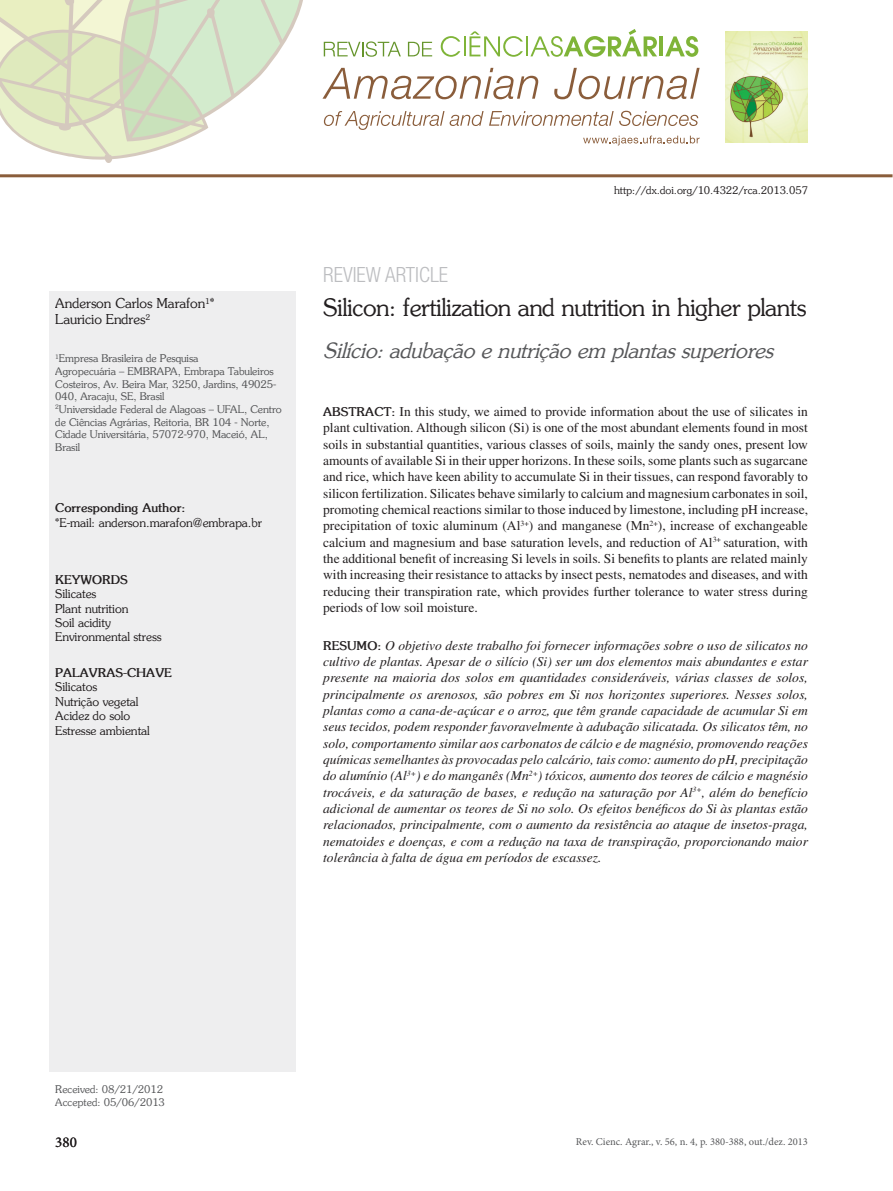
<style>
.page{position:relative;width:893px;height:1191px;background:#fff}
.page>*{position:absolute;margin:0;border:0;box-sizing:border-box;transform-origin:0 0}
.Título___1o_idioma{font:24px "Souvenir";letter-spacing:-.015em;color:#231f20}
.Título___2o_idioma{font:italic 21px "Souvenir";color:#57585a}
.t1{font:300 condensed 21px "Helvetica Neue";color:#bcbdc0}
.Numeração{font:15px "Minion Pro";color:#231f20}
.Abstract{font:italic 13.5px/16.4px "Times";color:#231f20;text-align:justify}
.Resumo{font:13.5px/16.4px "Times";color:#231f20;text-align:justify}
.t2{font:13.5px/16.2px "Souvenir";color:#231f20}
.t3{font:12px/14.4px "Souvenir";color:#231f20}
.t4{font:700 12px "Souvenir";color:#231f20}
.Recebido___Aceito{font:10.5px/12.6px "Souvenir";color:#57585a}
.Rodapé{font:10.5px "Minion Pro";color:#57585a}
.t5{font:10.5px "Souvenir";color:#231f20}
.s1{font-family:"Souvenir";font-weight:700;font-size:12px}
.s2{font-family:"Souvenir";font-weight:700;font-style:normal;font-size:12px}
</style>
<div class="page">
<div style="left:49px;top:291px;width:247px;height:780px;background:#eeeeef"></div>
<svg style="left:0;top:0;width:303px;height:163px"></svg>
<hr style="left:0;top:174px;width:892px;height:3px;background:#8a5d3b">
<svg style="left:324px;top:41px;width:77px;height:16px"></svg>
<svg style="left:408px;top:42px;width:24px;height:14px"></svg>
<svg style="left:441px;top:36px;width:19px;height:21px"></svg>
<hr style="left:464px;top:36px;width:2px;height:20px;background:#7fb438">
<svg style="left:469px;top:31px;width:54px;height:26px"></svg>
<hr style="left:526px;top:36px;width:2px;height:20px;background:#7fb438">
<svg style="left:530px;top:29px;width:127px;height:28px"></svg>
<hr style="left:659px;top:36px;width:4px;height:20px;background:#7fb438">
<svg style="left:665px;top:36px;width:33px;height:21px"></svg>
<svg style="left:322px;top:68px;width:216px;height:31px"></svg>
<svg style="left:554px;top:68px;width:146px;height:31px"></svg>
<svg style="left:324px;top:111px;width:120px;height:19px"></svg>
<svg style="left:450px;top:111px;width:248px;height:15px"></svg>
<svg style="left:583px;top:136px;width:117px;height:9px"></svg>
<img style="left:725px;top:32px;width:83px;height:110px">
<p class="t2" style="left:55px;top:295px;width:161px">Anderson Carlos Marafon<sup>1</sup>*<br>Lauricio Endres<sup>2</sup></p>
<p class="Recebido___Aceito" style="left:55px;top:352px;width:228px"><sup>1</sup>Empresa Brasileira de Pesquisa<br>Agropecuária – EMBRAPA, Embrapa Tabuleiros Costeiros, Av. Beira Mar, 3250, Jardins, 49025- 040, Aracaju, SE, Brasil<br><sup>2</sup>Universidade Federal de Alagoas – UFAL, Centro de Ciências Agrárias, Reitoria, BR 104 - Norte, Cidade Universitária, 57072-970, Maceió, AL, Brasil</p>
<p class="t4" style="left:55px;top:500px;width:132px">Corresponding Author:</p>
<p class="t3" style="left:55px;top:515px;width:208px">*E-mail: anderson.marafon@embrapa.br</p>
<p class="t4" style="left:55px;top:572px;width:74px">KEYWORDS</p>
<p class="t3" style="left:55px;top:586px;width:108px">Silicates<br>Plant nutrition<br>Soil acidity<br>Environmental stress</p>
<p class="t4" style="left:55px;top:665px;width:118px">PALAVRAS-CHAVE</p>
<p class="t3" style="left:55px;top:679px;width:96px">Silicatos<br>Nutrição vegetal<br>Acidez do solo<br>Estresse ambiental</p>
<h2 class="t1" style="left:323px;top:262px;width:127px">REVIEW ARTICLE</h2>
<p class="t5" style="left:614px;top:184px;width:195px">http://dx.doi.org/10.4322/rca.2013.057</p>
<p class="Título___1o_idioma" style="left:323px;top:293px;width:484px">Silicon: fertilization and nutrition in higher plants</p>
<p class="Título___2o_idioma" style="left:323px;top:338px;width:451px">Silício: adubação e nutrição em plantas superiores</p>
<p class="Resumo" style="left:323px;top:403px;width:486px"><span class="s1">ABSTRACT:</span> In this study, we aimed to provide information about the use of silicates in plant cultivation. Although silicon (Si) is one of the most abundant elements found in most soils in substantial quantities, various classes of soils, mainly the sandy ones, present low amounts of available Si in their upper horizons. In these soils, some plants such as sugarcane and rice, which have keen ability to accumulate Si in their tissues, can respond favorably to silicon fertilization. Silicates behave similarly to calcium and magnesium carbonates in soil, promoting chemical reactions similar to those induced by limestone, including pH increase, precipitation of toxic aluminum (Al<sup>3+</sup>) and manganese (Mn<sup>2+</sup>), increase of exchangeable calcium and magnesium and base saturation levels, and reduction of Al<sup>3+</sup> saturation, with the additional benefit of increasing Si levels in soils. Si benefits to plants are related mainly with increasing their resistance to attacks by insect pests, nematodes and diseases, and with reducing their transpiration rate, which provides further tolerance to water stress during periods of low soil moisture.</p>
<p class="Abstract" style="left:323px;top:637px;width:486px"><span class="s2">RESUMO:</span> O objetivo deste trabalho foi fornecer informações sobre o uso de silicatos no cultivo de plantas. Apesar de o silício (Si) ser um dos elementos mais abundantes e estar presente na maioria dos solos em quantidades consideráveis, várias classes de solos, principalmente os arenosos, são pobres em Si nos horizontes superiores. Nesses solos, plantas como a cana-de-açúcar e o arroz, que têm grande capacidade de acumular Si em seus tecidos, podem responder favoravelmente à adubação silicatada. Os silicatos têm, no solo, comportamento similar aos carbonatos de cálcio e de magnésio, promovendo reações químicas semelhantes às provocadas pelo calcário, tais como: aumento do pH, precipitação do alumínio (Al<sup>3+</sup>) e do manganês (Mn<sup>2+</sup>) tóxicos, aumento dos teores de cálcio e magnésio trocáveis, e da saturação de bases, e redução na saturação por Al<sup>3+</sup>, além do benefício adicional de aumentar os teores de Si no solo. Os efeitos benéficos do Si às plantas estão relacionados, principalmente, com o aumento da resistência ao ataque de insetos-praga, nematoides e doenças, e com a redução na taxa de transpiração, proporcionando maior tolerância à falta de água em períodos de escassez.</p>
<p class="Recebido___Aceito" style="left:55px;top:1083px;width:111px">Received: 08/21/2012<br>Accepted: 05/06/2013</p>
<p class="Numeração" style="left:55px;top:1131px;width:23px">380</p>
<p class="Rodapé" style="left:576px;top:1135px;width:234px">Rev. Cienc. Agrar., v. 56, n. 4, p. 380-388, out./dez. 2013</p>
</div>
